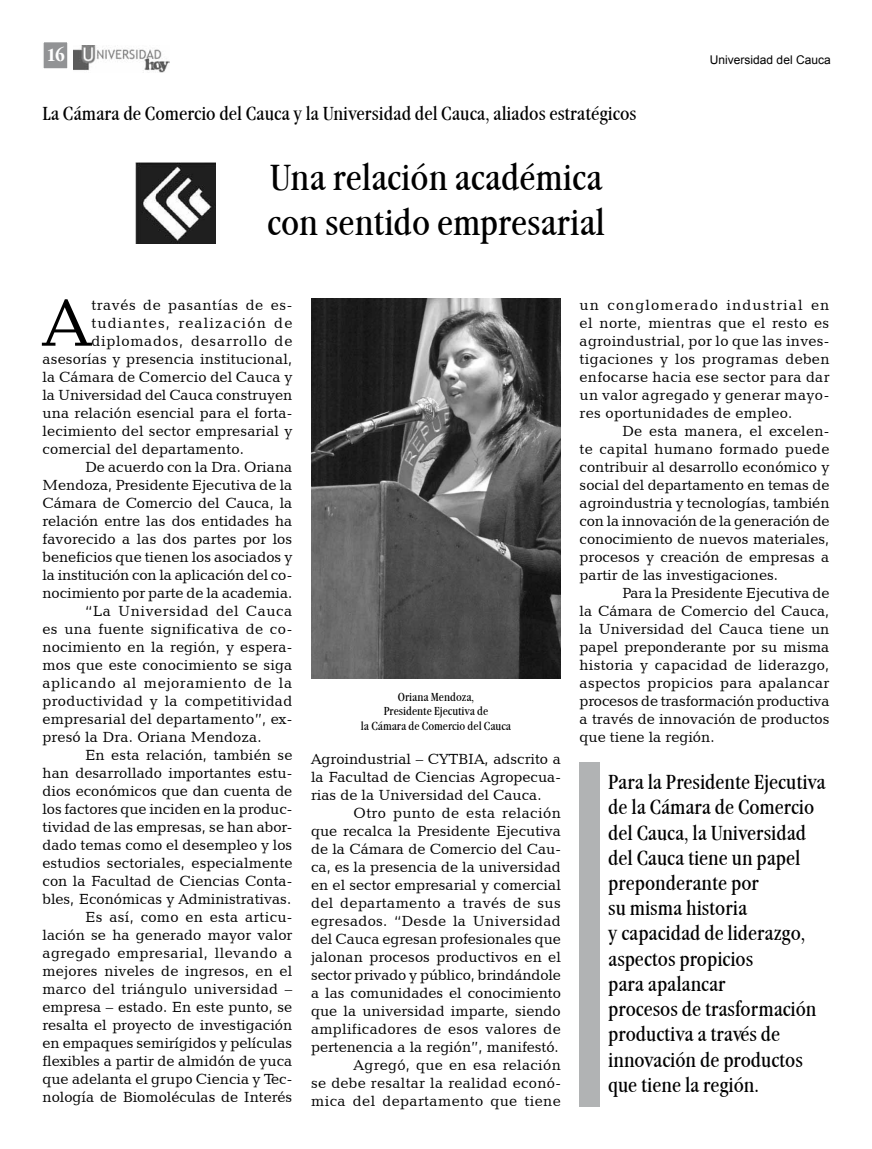
<style>
.page{position:relative;width:872px;height:1149px;background:#fff}
.page>*{position:absolute;margin:0;border:0;box-sizing:border-box;transform-origin:0 0}
.t1{font:68.4px "Candida BT";color:#000}
.t2{font:condensed 37.5px/45px "Garamond Itc TEE";color:#000}
.t3{font:condensed 21px/25.2px "Garamond Itc TEE";color:#000}
.t4{font:condensed 19.5px "Garamond Itc TEE";color:#000}
.t5{font:700 condensed 18px "Garamond Itc TEE";color:#fff}
.t6{font:15px/18px "Candida BT";color:#000;text-align:justify}
.t7{font:15px "Candida BT";letter-spacing:.02em;color:#000}
.t8{font:15px "Candida BT";letter-spacing:.04em;color:#000}
.t9{font:15px "Candida BT";letter-spacing:.025em;color:#000}
.t10{font:15px "Candida BT";letter-spacing:.075em;color:#000}
.t11{font:15px "Candida BT";letter-spacing:.05em;color:#000}
.t12{font:15px "Candida BT";letter-spacing:.035em;color:#000}
.t13{font:condensed 12px/14.4px "Garamond Itc TEE";color:#000;text-align:center}
.t14{font:12px "Arial";color:#000}
</style>
<div class="page">
<img style="left:73px;top:45px;width:96px;height:27px">
<div style="left:42px;top:41px;width:27px;height:29px;background:#929395;border:2px solid #fff"></div>
<img style="left:311px;top:298px;width:250px;height:380px">
<div style="left:579px;top:761px;width:20px;height:344px;background:#b1b3b4"></div>
<img style="left:135px;top:162px;width:80px;height:81px">
<p class="t5" style="left:46px;top:44px;width:20px">16</p>
<p class="t14" style="left:710px;top:52px;width:122px">Universidad del Cauca</p>
<h3 class="t4" style="left:43px;top:103px;width:595px">La Cámara de Comercio del Cauca y la Universidad del Cauca, aliados estratégicos</h3>
<h2 class="t2" style="left:267px;top:155px;width:339px">Una relación académica con sentido empresarial</h2>
<h1 class="t1" style="left:43px;top:280px;width:50px">A</h1>
<p class="t8" style="left:91px;top:295px;width:202px">través de pasantías de es-</p>
<p class="t10" style="left:91px;top:313px;width:202px">tudiantes, realización de</p>
<p class="t11" style="left:91px;top:331px;width:202px">diplomados, desarrollo de</p>
<p class="t6" style="left:43px;top:349px;width:251px">asesorías y presencia institucional,</p>
<p class="t6" style="left:43px;top:367px;width:251px">la Cámara de Comercio del Cauca y</p>
<p class="t6" style="left:43px;top:385px;width:251px">la Universidad del Cauca construyen</p>
<p class="t6" style="left:43px;top:403px;width:251px">una relación esencial para el forta-</p>
<p class="t6" style="left:43px;top:421px;width:251px">lecimiento del sector empresarial y</p>
<p class="t6" style="left:43px;top:439px;width:203px">comercial del departamento.</p>
<p class="t6" style="left:85px;top:457px;width:209px">De acuerdo con la Dra. Oriana</p>
<p class="t6" style="left:43px;top:475px;width:251px">Mendoza, Presidente Ejecutiva de la</p>
<p class="t6" style="left:43px;top:493px;width:251px">Cámara de Comercio del Cauca, la</p>
<p class="t6" style="left:43px;top:511px;width:251px">relación entre las dos entidades ha</p>
<p class="t6" style="left:43px;top:529px;width:251px">favorecido a las dos partes por los</p>
<p class="t6" style="left:43px;top:547px;width:251px">beneficios que tienen los asociados y</p>
<p class="t6" style="left:43px;top:565px;width:251px">la institución con la aplicación del co-</p>
<p class="t6" style="left:43px;top:583px;width:251px">nocimiento por parte de la academia.</p>
<p class="t12" style="left:85px;top:601px;width:209px">“La Universidad del Cauca</p>
<p class="t7" style="left:43px;top:619px;width:251px">es una fuente significativa de co-</p>
<p class="t6" style="left:43px;top:637px;width:251px">nocimiento en la región, y espera-</p>
<p class="t6" style="left:43px;top:655px;width:251px">mos que este conocimiento se siga</p>
<p class="t8" style="left:43px;top:673px;width:251px">aplicando al mejoramiento de la</p>
<p class="t7" style="left:43px;top:691px;width:251px">productividad y la competitividad</p>
<p class="t6" style="left:43px;top:709px;width:251px">empresarial del departamento”, ex-</p>
<p class="t6" style="left:43px;top:727px;width:221px">presó la Dra. Oriana Mendoza.</p>
<p class="t6" style="left:85px;top:745px;width:209px">En esta relación, también se</p>
<p class="t6" style="left:43px;top:763px;width:251px">han desarrollado importantes estu-</p>
<p class="t6" style="left:43px;top:781px;width:251px">dios económicos que dan cuenta de</p>
<p class="t6" style="left:43px;top:799px;width:251px">los factores que inciden en la produc-</p>
<p class="t6" style="left:43px;top:817px;width:251px">tividad de las empresas, se han abor-</p>
<p class="t6" style="left:43px;top:835px;width:251px">dado temas como el desempleo y los</p>
<p class="t6" style="left:43px;top:853px;width:251px">estudios sectoriales, especialmente</p>
<p class="t6" style="left:43px;top:871px;width:251px">con la Facultad de Ciencias Conta-</p>
<p class="t6" style="left:43px;top:889px;width:250px">bles, Económicas y Administrativas.</p>
<p class="t7" style="left:85px;top:907px;width:209px">Es así, como en esta articu-</p>
<p class="t6" style="left:43px;top:925px;width:251px">lación se ha generado mayor valor</p>
<p class="t9" style="left:43px;top:943px;width:251px">agregado empresarial, llevando a</p>
<p class="t6" style="left:43px;top:961px;width:251px">mejores niveles de ingresos, en el</p>
<p class="t6" style="left:43px;top:979px;width:251px">marco del triángulo universidad –</p>
<p class="t6" style="left:43px;top:997px;width:251px">empresa – estado. En este punto, se</p>
<p class="t6" style="left:43px;top:1015px;width:251px">resalta el proyecto de investigación</p>
<p class="t6" style="left:43px;top:1033px;width:251px">en empaques semirígidos y películas</p>
<p class="t6" style="left:43px;top:1051px;width:251px">flexibles a partir de almidón de yuca</p>
<p class="t6" style="left:43px;top:1069px;width:251px">que adelanta el grupo Ciencia y Tec-</p>
<p class="t6" style="left:43px;top:1087px;width:251px">nología de Biomoléculas de Interés</p>
<p class="t13" style="left:361px;top:689px;width:152px">Oriana Mendoza,<br>Presidente Ejecutiva de<br>la Cámara de Comercio del Cauca</p>
<p class="t6" style="left:311px;top:748px;width:251px">Agroindustrial – CYTBIA, adscrito a la Facultad de Ciencias Agropecua&shy;rias de la Universidad del Cauca.</p>
<p class="t6" style="left:311px;top:802px;width:251px;text-align:right">Otro punto de esta relación<br>que recalca la Presidente Ejecutiva de la Cámara de Comercio del Cau&shy;ca, es la presencia de la universidad en el sector empresarial y comercial del departamento a través de sus egresados. “Desde la Universidad del Cauca egresan profesionales que jalonan procesos productivos en el sector privado y público, brindándole a las comunidades el conocimiento que la universidad imparte, siendo amplificadores de esos valores de pertenencia a la región”, manifestó.<br>Agregó, que en esa relación<br>se debe resaltar la realidad econó&shy;mica del departamento que tiene</p>
<p class="t6" style="left:579px;top:295px;width:251px">un conglomerado industrial en el norte, mientras que el resto es agroindustrial, por lo que las inves&shy;tigaciones y los programas deben enfocarse hacia ese sector para dar un valor agregado y generar mayo&shy;res oportunidades de empleo.</p>
<p class="t6" style="left:579px;top:421px;width:251px;text-indent:43px">De esta manera, el excelen&shy;te capital humano formado puede contribuir al desarrollo económico y social del departamento en temas de agroindustria y tecnologías, también con la innovación de la generación de conocimiento de nuevos materiales, procesos y creación de empresas a partir de las investigaciones.</p>
<p class="t6" style="left:579px;top:583px;width:251px;text-indent:43px">Para la Presidente Ejecutiva de la Cámara de Comercio del Cauca, la Universidad del Cauca tiene un papel preponderante por su misma historia y capacidad de liderazgo, aspectos propicios para apalancar procesos de trasformación productiva a través de innovación de productos que tiene la región.</p>
<p class="t3" style="left:608px;top:769px;width:219px">Para la Presidente Ejecutiva de la Cámara de Comercio del Cauca, la Universidad del Cauca tiene un papel preponderante por<br>su misma historia<br>y capacidad de liderazgo, aspectos propicios<br>para apalancar<br>procesos de trasformación productiva a través de innovación de productos que tiene la región.</p>
</div>
